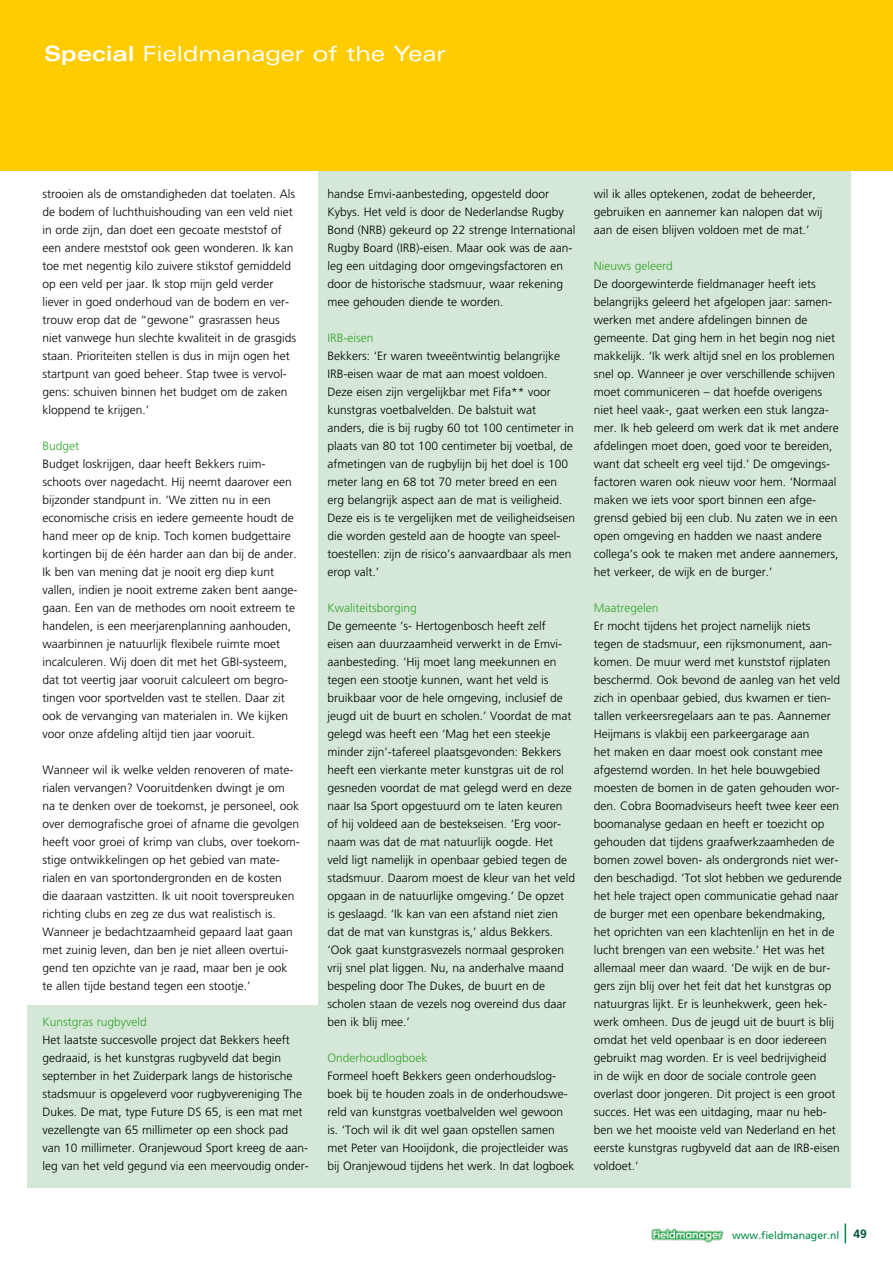
<style>
.page{position:relative;width:893px;height:1263px;background:#fff}
.page>*{position:absolute;margin:0;border:0;box-sizing:border-box;transform-origin:0 0}
.t1{font:expanded 21px "Univers";color:#fff}
.t2{font:300 12px/18px "Frutiger";color:#000}
.t3{font:300 12px "Frutiger";color:#35a32c}
.t4{font:10.5px "Frutiger";color:#008b45}
.s1{font-weight:700}
.s2{font-weight:700;font-size:12px;color:#00523c}
</style>
<div class="page">
<svg style="left:845px;top:1223px;width:1px;height:20px"></svg>
<img style="left:651px;top:1228px;width:73px;height:15px">
<div style="left:318px;top:156px;width:532px;height:1031px;background:#d5e8d8"></div>
<div style="left:0;top:0;width:893px;height:171px;background:#fecc00"></div>
<div style="left:27px;top:1005px;width:296px;height:182px;background:#d5e8d8"></div>
<h1 class="t1" style="left:44px;top:41px;width:403px"><span class="s1">Special</span> Fieldmanager of the Year</h1>
<p class="t2" style="left:43px;top:185px;width:255px">strooien als de omstandigheden dat toelaten. Als de bodem of luchthuishouding van een veld niet in orde zijn, dan doet een gecoate meststof of een andere meststof ook geen wonderen. Ik kan toe met negentig kilo zuivere stikstof gemiddeld op een veld per jaar. Ik stop mijn geld verder liever in goed onderhoud van de bodem en ver&shy;trouw erop dat de “gewone” grasrassen heus niet vanwege hun slechte kwaliteit in de grasgids staan. Prioriteiten stellen is dus in mijn ogen het startpunt van goed beheer. Stap twee is vervol&shy;gens: schuiven binnen het budget om de zaken kloppend te krijgen.’</p>
<p class="t3" style="left:43px;top:439px;width:38px">Budget</p>
<p class="t2" style="left:43px;top:455px;width:257px">Budget loskrijgen, daar heeft Bekkers ruim&shy;schoots over nagedacht. Hij neemt daarover een bijzonder standpunt in. ‘We zitten nu in een economische crisis en iedere gemeente houdt de hand meer op de knip. Toch komen budgettaire kortingen bij de één harder aan dan bij de ander.<br>Ik ben van mening dat je nooit erg diep kunt vallen, indien je nooit extreme zaken bent aange&shy;gaan. Een van de methodes om nooit extreem te handelen, is een meerjarenplanning aanhouden, waarbinnen je natuurlijk flexibele ruimte moet incalculeren. Wij doen dit met het GBI-systeem, dat tot veertig jaar vooruit calculeert om begro&shy;tingen voor sportvelden vast te stellen. Daar zit ook de vervanging van materialen in. We kijken voor onze afdeling altijd tien jaar vooruit.</p>
<p class="t2" style="left:43px;top:761px;width:259px">Wanneer wil ik welke velden renoveren of mate&shy;rialen vervangen? Vooruitdenken dwingt je om na te denken over de toekomst, je personeel, ook over demografische groei of afname die gevolgen heeft voor groei of krimp van clubs, over toekom&shy;stige ontwikkelingen op het gebied van mate&shy;rialen en van sportondergronden en de kosten die daaraan vastzitten. Ik uit nooit toverspreuken richting clubs en zeg ze dus wat realistisch is.<br>Wanneer je bedachtzaamheid gepaard laat gaan met zuinig leven, dan ben je niet alleen overtui&shy;gend ten opzichte van je raad, maar ben je ook te allen tijde bestand tegen een stootje.’</p>
<p class="t3" style="left:43px;top:1015px;width:106px">Kunstgras rugbyveld</p>
<p class="t2" style="left:43px;top:1031px;width:268px">Het laatste succesvolle project dat Bekkers heeft gedraaid, is het kunstgras rugbyveld dat begin september in het Zuiderpark langs de historische stadsmuur is opgeleverd voor rugbyvereniging The Dukes. De mat, type Future DS 65, is een mat met vezellengte van 65 millimeter op een shock pad van 10 millimeter. Oranjewoud Sport kreeg de aan&shy;leg van het veld gegund via een meervoudig onder-</p>
<p class="t2" style="left:327px;top:185px;width:250px">handse Emvi-aanbesteding, opgesteld door Kybys. Het veld is door de Nederlandse Rugby Bond (NRB) gekeurd op 22 strenge International Rugby Board (IRB)-eisen. Maar ook was de aan&shy;leg een uitdaging door omgevingsfactoren en door de historische stadsmuur, waar rekening mee gehouden diende te worden.</p>
<p class="t3" style="left:327px;top:331px;width:48px">IRB-eisen</p>
<p class="t2" style="left:327px;top:347px;width:249px">Bekkers: ‘Er waren tweeëntwintig belangrijke IRB-eisen waar de mat aan moest voldoen.<br>Deze eisen zijn vergelijkbar met Fifa** voor kunstgras voetbalvelden. De balstuit wat anders, die is bij rugby 60 tot 100 centimeter in plaats van 80 tot 100 centimeter bij voetbal, de afmetingen van de rugbylijn bij het doel is 100 meter lang en 68 tot 70 meter breed en een erg belangrijk aspect aan de mat is veiligheid.<br>Deze eis is te vergelijken met de veiligheidseisen die worden gesteld aan de hoogte van speel&shy;toestellen: zijn de risico’s aanvaardbaar als men erop valt.’</p>
<p class="t3" style="left:327px;top:601px;width:91px">Kwaliteitsborging</p>
<p class="t2" style="left:327px;top:617px;width:249px">De gemeente ‘s- Hertogenbosch heeft zelf<br>eisen aan duurzaamheid verwerkt in de Emvi&shy;aanbesteding. ‘Hij moet lang meekunnen en tegen een stootje kunnen, want het veld is bruikbaar voor de hele omgeving, inclusief de jeugd uit de buurt en scholen.’ Voordat de mat gelegd was heeft een ‘Mag het een steekje minder zijn’-tafereel plaatsgevonden: Bekkers heeft een vierkante meter kunstgras uit de rol gesneden voordat de mat gelegd werd en deze naar Isa Sport opgestuurd om te laten keuren of hij voldeed aan de bestekseisen. ‘Erg voor&shy;naam was dat de mat natuurlijk oogde. Het veld ligt namelijk in openbaar gebied tegen de stadsmuur. Daarom moest de kleur van het veld opgaan in de natuurlijke omgeving.’ De opzet<br>is geslaagd. ‘Ik kan van een afstand niet zien dat de mat van kunstgras is,’ aldus Bekkers. ‘Ook gaat kunstgrasvezels normaal gesproken vrij snel plat liggen. Nu, na anderhalve maand bespeling door The Dukes, de buurt en de scholen staan de vezels nog overeind dus daar ben ik blij mee.’</p>
<p class="t3" style="left:327px;top:1051px;width:102px">Onderhoudlogboek</p>
<p class="t2" style="left:327px;top:1067px;width:249px">Formeel hoeft Bekkers geen onderhoudslog&shy;boek bij te houden zoals in de onderhoudswe&shy;reld van kunstgras voetbalvelden wel gewoon is. ‘Toch wil ik dit wel gaan opstellen samen met Peter van Hooijdonk, die projectleider was bij Oranjewoud tijdens het werk. In dat logboek</p>
<p class="t2" style="left:594px;top:185px;width:230px">wil ik alles optekenen, zodat de beheerder, gebruiken en aannemer kan nalopen dat wij aan de eisen blijven voldoen met de mat.’</p>
<p class="t3" style="left:594px;top:259px;width:81px">Nieuws geleerd</p>
<p class="t2" style="left:594px;top:275px;width:247px">De doorgewinterde fieldmanager heeft iets belangrijks geleerd het afgelopen jaar: samen&shy;werken met andere afdelingen binnen de gemeente. Dat ging hem in het begin nog niet makkelijk. ‘Ik werk altijd snel en los problemen snel op. Wanneer je over verschillende schijven moet communiceren – dat hoefde overigens niet heel vaak-, gaat werken een stuk langza&shy;mer. Ik heb geleerd om werk dat ik met andere afdelingen moet doen, goed voor te bereiden, want dat scheelt erg veel tijd.’ De omgevings&shy;factoren waren ook nieuw voor hem. ‘Normaal maken we iets voor sport binnen een afge&shy;grensd gebied bij een club. Nu zaten we in een open omgeving en hadden we naast andere collega’s ook te maken met andere aannemers, het verkeer, de wijk en de burger.’</p>
<p class="t3" style="left:594px;top:601px;width:66px">Maatregelen</p>
<p class="t2" style="left:594px;top:617px;width:250px">Er mocht tijdens het project namelijk niets tegen de stadsmuur, een rijksmonument, aan&shy;komen. De muur werd met kunststof rijplaten beschermd. Ook bevond de aanleg van het veld zich in openbaar gebied, dus kwamen er tien&shy;tallen verkeersregelaars aan te pas. Aannemer Heijmans is vlakbij een parkeergarage aan<br>het maken en daar moest ook constant mee afgestemd worden. In het hele bouwgebied moesten de bomen in de gaten gehouden wor&shy;den. Cobra Boomadviseurs heeft twee keer een boomanalyse gedaan en heeft er toezicht op gehouden dat tijdens graafwerkzaamheden de bomen zowel boven- als ondergronds niet wer&shy;den beschadigd. ‘Tot slot hebben we gedurende het hele traject open communicatie gehad naar de burger met een openbare bekendmaking, het oprichten van een klachtenlijn en het in de lucht brengen van een website.’ Het was het allemaal meer dan waard. ‘De wijk en de bur&shy;gers zijn blij over het feit dat het kunstgras op natuurgras lijkt. Er is leunhekwerk, geen hek&shy;werk omheen. Dus de jeugd uit de buurt is blij omdat het veld openbaar is en door iedereen gebruikt mag worden. Er is veel bedrijvigheid<br>in de wijk en door de sociale controle geen overlast door jongeren. Dit project is een groot succes. Het was een uitdaging, maar nu heb&shy;ben we het mooiste veld van Nederland en het eerste kunstgras rugbyveld dat aan de IRB-eisen voldoet.’</p>
<p class="t4" style="left:732px;top:1229px;width:136px">www.fieldmanager.nl <span class="s2">49</span></p>
</div>
